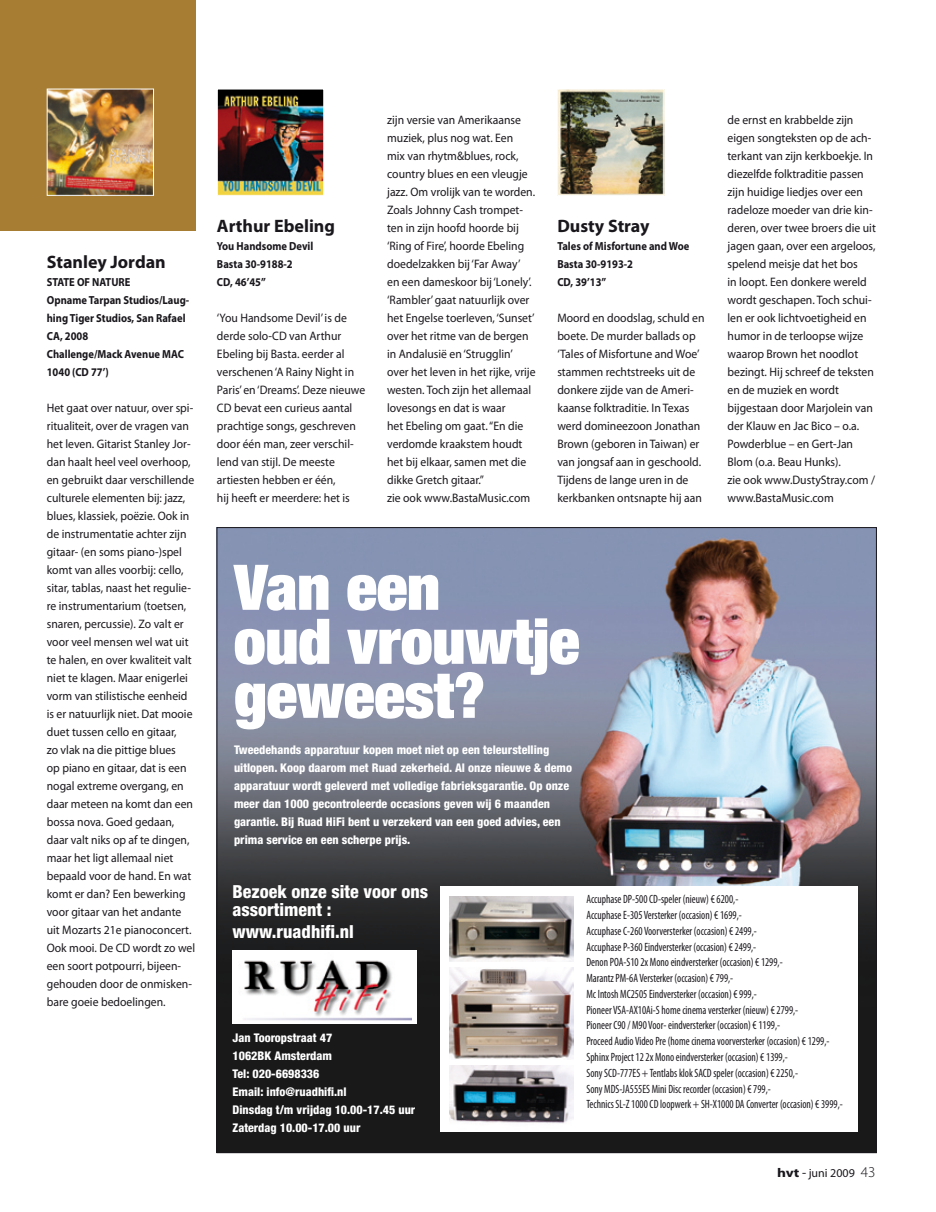
<style>
.page{position:relative;width:936px;height:1212px;background:#fff}
.page>*{position:absolute;margin:0;border:0;box-sizing:border-box;transform-origin:0 0}
._13b_KAD_plat_diap{font:900 expanded 63px "Helvetica Neue";color:#fff}
.ruad{font:800 condensed 18px/18px "Helvetica Neue";color:#fff}
._19_RECENS_Kop{font:700 18px "Myriad Pro";color:#1a171c}
._19a_RECENSIES_plat{font:12.3px/18px "Myriad Pro";color:#1a171c;scale:.95 1}
._13b_KAD_plat_diap-2{font:condensed 12px/15.8px "Myriad Pro";color:#1a171c;scale:.9 1}
._13b_KAD_plat_diap-3{font:800 condensed 12px/18px "Helvetica Neue";color:#fff}
.ruad-2{font:800 condensed 12px/18px "Helvetica Neue";color:#fff}
.t1{font:12px "Myriad Pro";color:#1a171c}
._20_RECENS_gegevens{font:700 11.7px/18px "Myriad Pro";color:#1a171c;scale:.9 1}
.s1{font-weight:700;font-size:12.75px}
.s2{font-size:13.5px}
.s3{font-weight:300;font-size:15px}
</style>
<div class="page">
<img style="left:218px;top:529px;width:656px;height:622px">
<div style="left:0;top:0;width:196px;height:230px;background:#a67d32"></div>
<img style="left:49px;top:91px;width:103px;height:103px">
<div style="left:47px;top:89px;width:107px;height:107px;border:1px solid #fff"></div>
<img style="left:219px;top:91px;width:103px;height:103px">
<div style="left:217px;top:89px;width:107px;height:107px;border:1px solid #fff"></div>
<img style="left:559px;top:91px;width:103px;height:103px">
<div style="left:557px;top:89px;width:107px;height:107px;border:1px solid #fff"></div>
<div style="left:440px;top:886px;width:418px;height:246px;background:#fff"></div>
<img style="left:449px;top:896px;width:124px;height:65px">
<img style="left:449px;top:1065px;width:124px;height:59px">
<img style="left:449px;top:967px;width:124px;height:92px">
<div style="left:232px;top:951px;width:185px;height:73px;background:#fff"></div>
<img style="left:244px;top:959px;width:167px;height:62px">
<p class="_19_RECENS_Kop" style="left:47px;top:250px;width:120px">Stanley Jordan</p>
<p class="_20_RECENS_gegevens" style="left:47px;top:272px;width:94px">STATE OF NATURE</p>
<p class="_20_RECENS_gegevens" style="left:47px;top:290px;width:160px">Opname Tarpan Studios/Laug&shy;hing Tiger Studios, San Rafael<br>CA, 2008</p>
<p class="_20_RECENS_gegevens" style="left:47px;top:344px;width:154px">Challenge/Mack Avenue MAC<br>1040 (CD 77’)</p>
<p class="_19a_RECENSIES_plat" style="left:47px;top:398px;width:158px">Het gaat over natuur, over spi&shy;ritualiteit, over de vragen van het leven. Gitarist Stanley Jor&shy;dan haalt heel veel overhoop, en gebruikt daar verschillende culturele elementen bij: jazz, blues, klassiek, poëzie. Ook in de instrumentatie achter zijn gitaar- (en soms piano-)spel komt van alles voorbij: cello, sitar, tablas, naast het regulie&shy;re instrumentarium (toetsen, snaren, percussie). Zo valt er voor veel mensen wel wat uit te halen, en over kwaliteit valt niet te klagen. Maar enigerlei vorm van stilistische eenheid is er natuurlijk niet. Dat mooie duet tussen cello en gitaar,<br>zo vlak na die pittige blues<br>op piano en gitaar, dat is een nogal extreme overgang, en daar meteen na komt dan een bossa nova. Goed gedaan, daar valt niks op af te dingen, maar het ligt allemaal niet bepaald voor de hand. En wat komt er dan? Een bewerking voor gitaar van het andante uit Mozarts 21e pianoconcert.<br>Ook mooi. De CD wordt zo wel een soort potpourri, bijeen&shy;gehouden door de onmisken&shy;bare goeie bedoelingen.</p>
<p class="_19_RECENS_Kop" style="left:217px;top:214px;width:120px">Arthur Ebeling</p>
<p class="_20_RECENS_gegevens" style="left:217px;top:236px;width:109px">You Handsome Devil</p>
<p class="_20_RECENS_gegevens" style="left:217px;top:254px;width:86px">Basta 30-9188-2</p>
<p class="_20_RECENS_gegevens" style="left:217px;top:272px;width:56px">CD, 46’45”</p>
<p class="_19a_RECENSIES_plat" style="left:217px;top:308px;width:157px">‘You Handsome Devil’ is de derde solo-CD van Arthur<br>Ebeling bij Basta. eerder al verschenen ‘A Rainy Night in<br>Paris’ en ‘Dreams’. Deze nieuwe<br>CD bevat een curieus aantal prachtige songs, geschreven door één man, zeer verschil&shy;lend van stijl. De meeste artiesten hebben er één,<br>hij heeft er meerdere: het is</p>
<p class="_19a_RECENSIES_plat" style="left:387px;top:110px;width:158px">zijn versie van Amerikaanse muziek, plus nog wat. Een<br>mix van rhytm&amp;blues, rock, country blues en een vleugje jazz. Om vrolijk van te worden.<br>Zoals Johnny Cash trompet&shy;ten in zijn hoofd hoorde bij ‘Ring of Fire’, hoorde Ebeling doedelzakken bij ‘Far Away’ en een dameskoor bij ‘Lonely’. ‘Rambler’ gaat natuurlijk over het Engelse toerleven, ‘Sunset’ over het ritme van de bergen in Andalusië en ‘Strugglin’ over het leven in het rijke, vrije westen. Toch zijn het allemaal lovesongs en dat is waar<br>het Ebeling om gaat. “En die verdomde kraakstem houdt het bij elkaar, samen met die dikke Gretch gitaar.”</p>
<p class="_19a_RECENSIES_plat" style="left:387px;top:488px;width:152px">zie ook www.BastaMusic.com</p>
<p class="_19_RECENS_Kop" style="left:557px;top:214px;width:94px">Dusty Stray</p>
<p class="_20_RECENS_gegevens" style="left:557px;top:236px;width:148px">Tales of Misfortune and Woe</p>
<p class="_20_RECENS_gegevens" style="left:557px;top:254px;width:86px">Basta 30-9193-2</p>
<p class="_20_RECENS_gegevens" style="left:557px;top:272px;width:56px">CD, 39’13”</p>
<p class="_19a_RECENSIES_plat" style="left:557px;top:308px;width:156px">Moord en doodslag, schuld en boete. De murder ballads op ‘Tales of Misfortune and Woe’ stammen rechtstreeks uit de donkere zijde van de Ameri&shy;kaanse folktraditie. In Texas werd domineezoon Jonathan<br>Brown (geboren in Taiwan) er van jongsaf aan in geschoold.<br>Tijdens de lange uren in de kerkbanken ontsnapte hij aan</p>
<p class="_19a_RECENSIES_plat" style="left:727px;top:110px;width:158px">de ernst en krabbelde zijn eigen songteksten op de ach&shy;terkant van zijn kerkboekje. In diezelfde folktraditie passen zijn huidige liedjes over een radeloze moeder van drie kin&shy;deren, over twee broers die uit jagen gaan, over een argeloos, spelend meisje dat het bos<br>in loopt. Een donkere wereld wordt geschapen. Toch schui&shy;len er ook lichtvoetigheid en humor in de terloopse wijze waarop Brown het noodlot bezingt. Hij schreef de teksten en de muziek en wordt bijgestaan door Marjolein van der Klauw en Jac Bico – o.a.<br>Powderblue – en Gert-Jan<br>Blom (o.a. Beau Hunks).</p>
<p class="_19a_RECENSIES_plat" style="left:727px;top:470px;width:157px">zie ook www.DustyStray.com / www.BastaMusic.com</p>
<p class="_13b_KAD_plat_diap" style="left:234px;top:547px;width:207px">Van een</p>
<p class="_13b_KAD_plat_diap" style="left:234px;top:601px;width:347px">oud vrouwtje</p>
<p class="_13b_KAD_plat_diap" style="left:234px;top:655px;width:253px">geweest?</p>
<p class="_13b_KAD_plat_diap-3" style="left:234px;top:740px;width:339px">Tweedehands apparatuur kopen moet niet op een teleurstelling uitlopen. Koop daarom met Ruad zekerheid. Al onze nieuwe &amp; demo apparatuur wordt geleverd met volledige fabrieksgarantie. Op onze meer dan 1000 gecontroleerde occasions geven wij 6 maanden garantie. Bij Ruad HiFi bent u verzekerd van een goed advies, een prima service en een scherpe prijs.</p>
<p class="ruad" style="left:232px;top:882px;width:197px">Bezoek onze site voor ons assortiment :</p>
<p class="ruad" style="left:232px;top:923px;width:123px">www.ruadhifi.nl</p>
<p class="ruad-2" style="left:232px;top:1028px;width:184px">Jan Tooropstraat 47<br>1062BK Amsterdam<br>Tel: 020-6698336<br>Email: info@ruadhifi.nl<br>Dinsdag t/m vrijdag 10.00-17.45 uur<br>Zaterdag 10.00-17.00 uur</p>
<p class="_13b_KAD_plat_diap-2" style="left:586px;top:891px;width:286px">Accuphase DP-500 CD-speler (nieuw) € 6200,-<br>Accuphase E-305 Versterker (occasion) € 1699,-<br>Accuphase C-260 Voorversterker (occasion) € 2499,-<br>Accuphase P-360 Eindversterker (occasion) € 2499,-<br>Denon POA-S10 2x Mono eindversterker (occasion) € 1299,-<br>Marantz PM-6A Versterker (occasion) € 799,-<br>Mc Intosh MC2505 Eindversterker (occasion) € 999,-<br>Pioneer VSA-AX10Ai-S home cinema versterker (nieuw) € 2799,-<br>Pioneer C90 / M90 Voor- eindversterker (occasion) € 1199,-<br>Proceed Audio Video Pre (home cinema voorversterker (occasion) € 1299,- Sphinx Project 12 2x Mono eindversterker (occasion) € 1399,-<br>Sony SCD-777ES + Tentlabs klok SACD speler (occasion) € 2250,-<br>Sony MDS-JA555ES Mini Disc recorder (occasion) € 799,-<br>Technics SL-Z 1000 CD loopwerk + SH-X1000 DA Converter (occasion) € 3999,-</p>
<p class="t1" style="left:777px;top:1165px;width:100px"><span class="s1">hvt</span> <span class="s2">-</span> juni 2009 <span class="s3">43</span></p>
</div>
